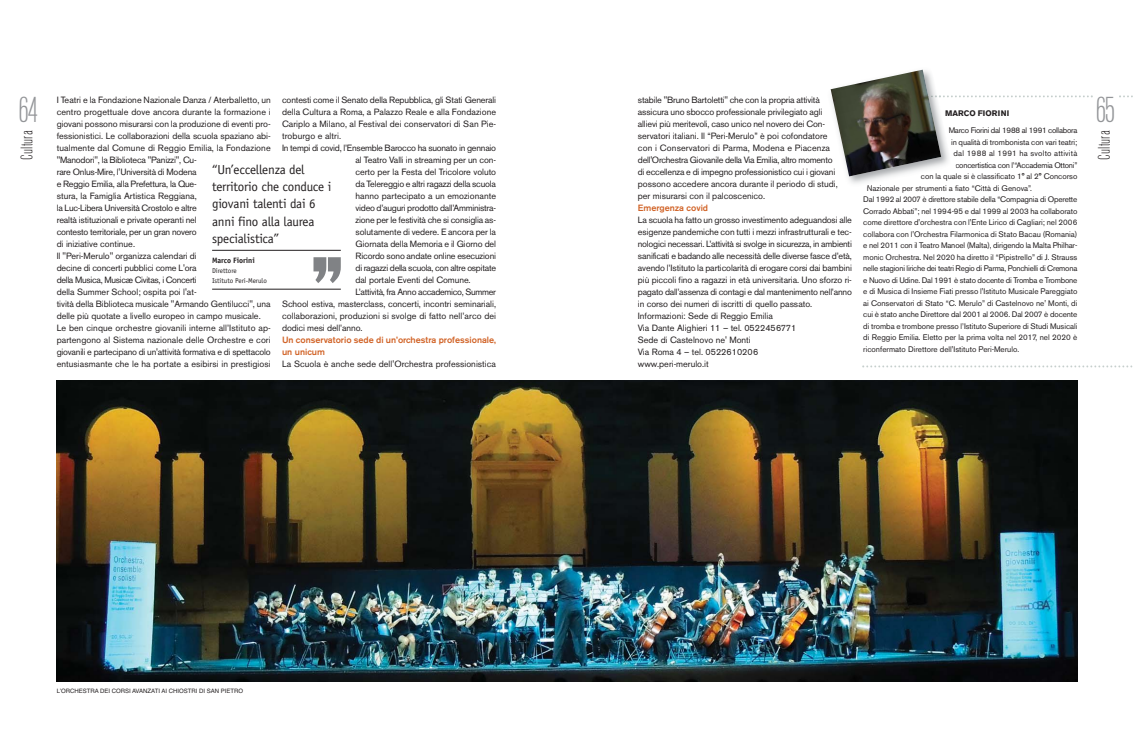
<style>
.page{position:relative;width:1134px;height:738px;background:#fff}
.page>*{position:absolute;margin:0;border:0;box-sizing:border-box;transform-origin:0 0}
.t1{font:139.2px "Haettenschweiler";color:#808285;scale:.73 1}
.t2{font:300 condensed 30px "OPTI Venus";color:#939598}
.t3{font:300 condensed 14px "OPTI Venus";letter-spacing:.02em;color:#231f20}
.t4{font:13px/17.1px "Officina Sans";letter-spacing:-.015em;color:#231f20}
.t5{font:9px/12px "Akzidenz Grotesk BE";letter-spacing:-.01em;color:#231f20}
.t6{font:9px "Akzidenz Grotesk BE";letter-spacing:-.03em;color:#231f20}
.t7{font:500 9px/12px "Akzidenz Grotesk BE";color:#d16327}
.t8{font:8px "Akzidenz Grotesk BE";color:#231f20}
.t9{font:8px "Akzidenz Grotesk BE";letter-spacing:-.025em;color:#231f20}
.t10{font:8px "Akzidenz Grotesk BE";letter-spacing:-.03em;color:#231f20}
.t11{font:8px "Akzidenz Grotesk BE";letter-spacing:-.02em;color:#231f20}
.t12{font:8px "Akzidenz Grotesk BE";letter-spacing:.025em;color:#231f20}
.t13{font:700 8px "Akzidenz Grotesk BE";letter-spacing:.01em;color:#231f20}
.t14{font:700 7.8px "Officina Sans";letter-spacing:-.005em;color:#231f20}
.t15{font:7px/10.1px "Officina Sans";letter-spacing:-.005em;color:#231f20}
.t16{font:6px "Helvetica";color:#231f20}
</style>
<div class="page">
<img style="left:57px;top:380px;width:1020px;height:300px">
<svg style="left:1119px;top:95px;width:14px;height:2px"></svg>
<img style="left:830px;top:69px;width:93px;height:118px">
<svg style="left:941px;top:95px;width:152px;height:71px"></svg>
<img style="left:831px;top:70px;width:110px;height:106px">
<svg style="left:862px;top:365px;width:271px;height:2px"></svg>
<hr style="left:212px;top:250px;width:129px;height:1px;background:#231f20">
<hr style="left:212px;top:289px;width:129px;height:1px;background:#231f20">
<h2 class="t2" style="left:18px;top:97px;width:22px">64</h2>
<h3 class="t3" style="left:21px;top:160px;width:31px;rotate:-90deg">Cultura</h3>
<p class="t5" style="left:57px;top:95px;width:216px">I Teatri e la Fondazione Nazionale Danza / Aterballetto, un centro progettuale dove ancora durante la formazione i giovani possono misurarsi con la produzione di eventi pro&shy;fessionistici. Le collaborazioni della scuola spaziano abi&shy;tualmente dal Comune di Reggio Emilia, la Fondazione "Manodori", la Biblioteca "Panizzi", Cu-<br>rare Onlus-Mire, l'Università di Modena<br>e Reggio Emilia, alla Prefettura, la Que-<br>stura, la Famiglia Artistica Reggiana,<br>la Luc-Libera Università Crostolo e altre<br>realtà istituzionali e private operanti nel<br>contesto territoriale, per un gran novero<br>di iniziative continue.<br>Il "Peri-Merulo" organizza calendari di<br>decine di concerti pubblici come L'ora<br>della Musica, Musicæ Civitas, i Concerti<br>della Summer School; ospita poi l'at-<br>tività della Biblioteca musicale "Armando Gentilucci", una delle più quotate a livello europeo in campo musicale.<br>Le ben cinque orchestre giovanili interne all’Istituto ap&shy;partengono al Sistema nazionale delle Orchestre e cori giovanili e partecipano di un'attività formativa e di spettacolo entusiasmante che le ha portate a esibirsi in prestigiosi</p>
<p class="t5" style="left:282px;top:95px;width:215px">contesti come il Senato della Repubblica, gli Stati Generali</p>
<p class="t5" style="left:282px;top:107px;width:216px">della Cultura a Roma, a Palazzo Reale e alla Fondazione</p>
<p class="t5" style="left:282px;top:119px;width:216px">Cariplo a Milano, al Festival dei conservatori di San Pie-</p>
<p class="t5" style="left:282px;top:131px;width:60px">troburgo e altri.</p>
<p class="t5" style="left:282px;top:143px;width:216px">In tempi di covid, l’Ensemble Barocco ha suonato in gennaio</p>
<p class="t5" style="left:356px;top:155px;width:142px">al Teatro Valli in streaming per un con-</p>
<p class="t5" style="left:356px;top:167px;width:142px">certo per la Festa del Tricolore voluto</p>
<p class="t5" style="left:356px;top:179px;width:142px">da Telereggio e altri ragazzi della scuola</p>
<p class="t5" style="left:356px;top:191px;width:142px">hanno partecipato a un emozionante</p>
<p class="t5" style="left:356px;top:203px;width:142px">video d’auguri prodotto dall’Amministra-</p>
<p class="t5" style="left:356px;top:215px;width:142px">zione per le festività che si consiglia as-</p>
<p class="t5" style="left:356px;top:227px;width:142px">solutamente di vedere. E ancora per la</p>
<p class="t5" style="left:356px;top:239px;width:142px">Giornata della Memoria e il Giorno del</p>
<p class="t5" style="left:356px;top:251px;width:142px">Ricordo sono andate online esecuzioni</p>
<p class="t6" style="left:356px;top:264px;width:142px">di ragazzi della scuola, con altre ospitate</p>
<p class="t5" style="left:356px;top:275px;width:117px">dal portale Eventi del Comune.</p>
<p class="t6" style="left:356px;top:288px;width:142px">L’attività, fra Anno accademico, Summer</p>
<p class="t5" style="left:282px;top:299px;width:215px">School estiva, masterclass, concerti, incontri seminariali,</p>
<p class="t5" style="left:282px;top:311px;width:216px">collaborazioni, produzioni si svolge di fatto nell’arco dei</p>
<p class="t5" style="left:282px;top:323px;width:82px">dodici mesi dell’anno.</p>
<p class="t7" style="left:282px;top:334px;width:216px">Un conservatorio sede di un’orchestra professionale, un unicum</p>
<p class="t5" style="left:282px;top:359px;width:215px">La Scuola è anche sede dell'Orchestra professionistica</p>
<h3 class="t4" style="left:212px;top:162px;width:121px">“Un’eccellenza del territorio che conduce i giovani talenti dai 6 anni fino alla laurea specialistica”</h3>
<p class="t14" style="left:212px;top:257px;width:44px">Marco Fiorini</p>
<p class="t15" style="left:212px;top:266px;width:56px">Direttore<br>Istituto Peri-Merulo</p>
<h1 class="t1" style="left:312px;top:225px;width:41px">”</h1>
<p class="t16" style="left:57px;top:686px;width:188px">L’ORCHESTRA DEI CORSI AVANZATI AI CHIOSTRI DI SAN PIETRO</p>
<p class="t5" style="left:638px;top:95px;width:201px">stabile "Bruno Bartoletti" che con la propria attività assicura uno sbocco professionale privilegiato agli allievi più meritevoli, caso unico nel novero dei Con&shy;servatori italiani. Il “Peri-Merulo” è poi cofondatore con i Conservatori di Parma, Modena e Piacenza dell'Orchestra Giovanile della Via Emilia, altro momento di eccellenza e di impegno professionistico cui i giovani possono accedere ancora durante il periodo di studi, per misurarsi con il palcoscenico.</p>
<p class="t7" style="left:638px;top:202px;width:72px">Emergenza covid</p>
<p class="t5" style="left:638px;top:215px;width:216px">La scuola ha fatto un grosso investimento adeguandosi alle esigenze pandemiche con tutti i mezzi infrastrutturali e tec&shy;nologici necessari. L’attività si svolge in sicurezza, in ambienti sanificati e badando alle necessità delle diverse fasce d’età, avendo l’Istituto la particolarità di erogare corsi dai bambini più piccoli fino a ragazzi in età universitaria. Uno sforzo ri&shy;pagato dall’assenza di contagi e dal mantenimento nell’anno in corso dei numeri di iscritti di quello passato.<br>Informazioni: Sede di Reggio Emilia<br>Via Dante Alighieri 11 – tel. 0522456771<br>Sede di Castelnovo ne' Monti<br>Via Roma 4 – tel. 0522610206<br>www.peri-merulo.it</p>
<p class="t13" style="left:945px;top:110px;width:66px">MARCO FIORINI</p>
<p class="t10" style="left:949px;top:127px;width:130px">Marco Fiorini dal 1988 al 1991 collabora</p>
<p class="t8" style="left:951px;top:139px;width:128px">in qualità di trombonista con vari teatri;</p>
<p class="t12" style="left:954px;top:150px;width:125px">dal 1988 al 1991 ha svolto attività</p>
<p class="t10" style="left:955px;top:162px;width:123px">concertistica con l’“Accademia Ottoni”</p>
<p class="t8" style="left:921px;top:173px;width:158px">con la quale si è classificato 1° al 2° Concorso</p>
<p class="t8" style="left:867px;top:185px;width:167px">Nazionale per strumenti a fiato “Città di Genova”.</p>
<p class="t11" style="left:863px;top:196px;width:216px">Dal 1992 al 2007 è direttore stabile della “Compagnia di Operette</p>
<p class="t8" style="left:863px;top:208px;width:216px">Corrado Abbati”; nel 1994-95 e dal 1999 al 2003 ha collaborato</p>
<p class="t8" style="left:863px;top:219px;width:215px">come direttore d'orchestra con l'Ente Lirico di Cagliari; nel 2006</p>
<p class="t8" style="left:863px;top:231px;width:216px">collabora con l'Orchestra Filarmonica di Stato Bacau (Romania)</p>
<p class="t8" style="left:863px;top:242px;width:216px">e nel 2011 con il Teatro Manoel (Malta), dirigendo la Malta Philhar-</p>
<p class="t8" style="left:863px;top:254px;width:216px">monic Orchestra. Nel 2020 ha diretto il “Pipistrello” di J. Strauss</p>
<p class="t9" style="left:863px;top:265px;width:216px">nelle stagioni liriche dei teatri Regio di Parma, Ponchielli di Cremona</p>
<p class="t9" style="left:863px;top:277px;width:216px">e Nuovo di Udine. Dal 1991 è stato docente di Tromba e Trombone</p>
<p class="t8" style="left:863px;top:288px;width:216px">e di Musica di Insieme Fiati presso l'Istituto Musicale Pareggiato</p>
<p class="t8" style="left:863px;top:300px;width:216px">ai Conservatori di Stato “C. Merulo” di Castelnovo ne' Monti, di</p>
<p class="t8" style="left:863px;top:311px;width:216px">cui è stato anche Direttore dal 2001 al 2006. Dal 2007 è docente</p>
<p class="t8" style="left:863px;top:323px;width:215px">di tromba e trombone presso l’Istituto Superiore di Studi Musicali</p>
<p class="t8" style="left:863px;top:334px;width:216px">di Reggio Emilia. Eletto per la prima volta nel 2017, nel 2020 è</p>
<p class="t8" style="left:863px;top:346px;width:157px">riconfermato Direttore dell'Istituto Peri-Merulo.</p>
<h2 class="t2" style="left:1095px;top:97px;width:22px">65</h2>
<h3 class="t3" style="left:1098px;top:160px;width:31px;rotate:-90deg">Cultura</h3>
</div>
